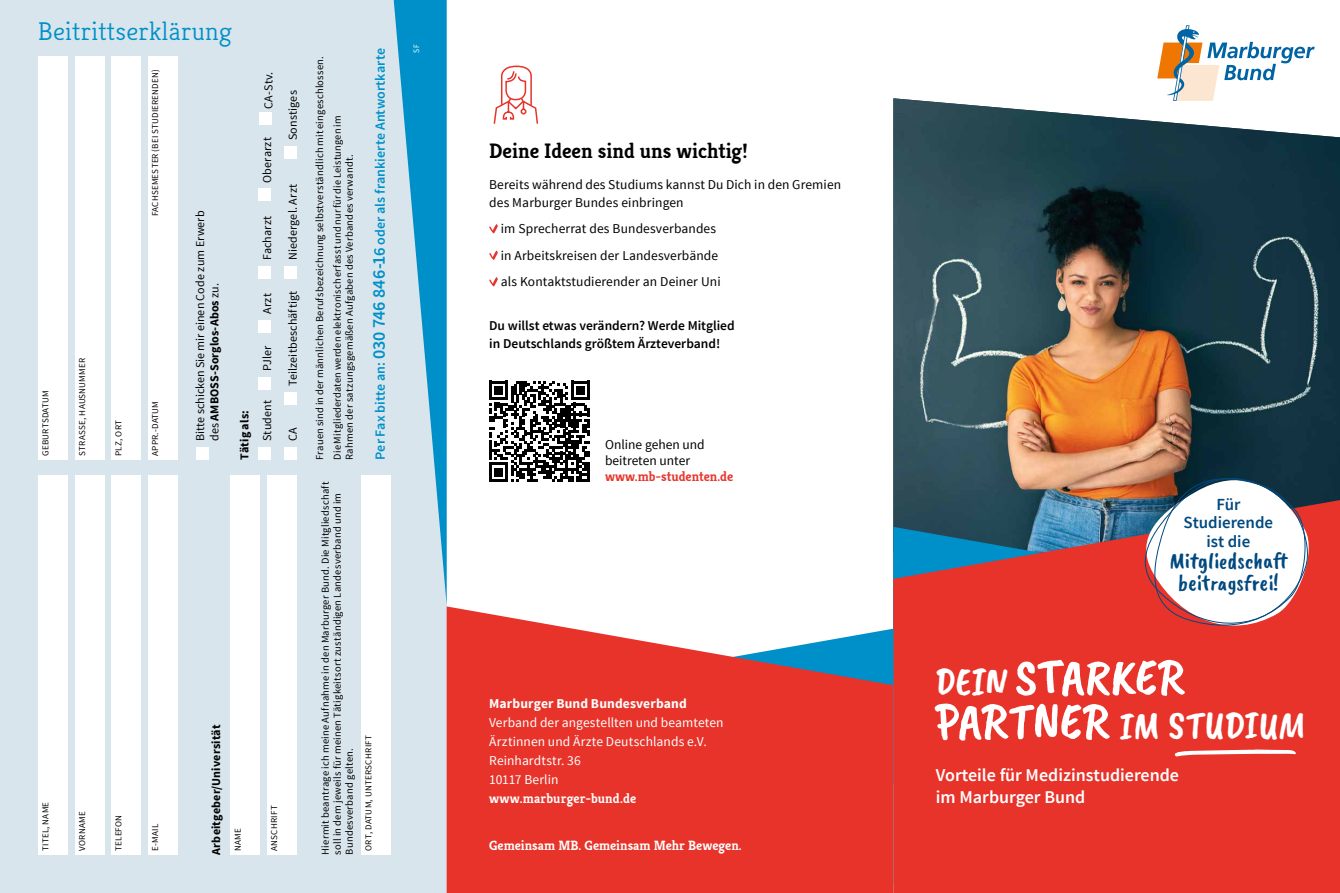
<style>
.page{position:relative;width:1340px;height:893px;background:#fff}
.page>*{position:absolute;margin:0;border:0;box-sizing:border-box;transform-origin:0 0}
.t1{font:51.6px "Caveat Brush";color:#fff}
.t2{font:39.3px "Caveat Brush";letter-spacing:-.015em;color:#fff}
.t3{font:700 30px "Kreon";color:#fff}
.t4{font:300 30px "Kreon";color:#fff}
.t5{font:300 25.65px "Kreon";letter-spacing:.01em;color:#0090c9;scale:1.05 1}
.t6{font:22.8px/21.9px "Caveat Brush";color:#00497f;text-align:center}
.t7{font:700 21px "Kreon";color:#000}
.t8{font:600 18px/22.5px "Source Sans Pro";color:#fff}
.t9{font:600 16.95px/18.3px "Source Sans Pro";color:#00497f;text-align:center}
.t10{font:600 13.95px "Source Sans Pro";color:#0090c9}
.t11{font:13.5px/26.5px "Source Sans Pro";letter-spacing:.01em;color:#000}
.t12{font:13.5px/19px "Source Sans Pro";letter-spacing:.005em;color:#fff}
.t13{font:600 13.5px/18px "Source Sans Pro";color:#000}
.t14{font:700 13.5px "Kreon";color:#fff}
.t15{font:700 13.5px "Source Sans Pro";letter-spacing:.01em;color:#fff}
.t16{font:700 13.5px "Kreon";color:#e7332a}
.t17{font:12px/14.2px "Source Sans Pro";letter-spacing:.01em;color:#000}
.t18{font:700 12px "Source Sans Pro";letter-spacing:.015em;color:#000}
.t19{font:10.5px/12px "Source Sans Pro";letter-spacing:.02em;color:#000}
.t20{font:9px "Source Sans Pro";letter-spacing:.02em;color:#000}
.t21{font:8.25px "Source Sans Pro";color:#fff;scale:.9 1}
.s1{font-weight:700}
.s2{font-size:18px}
.s3{font-size:16.5px}
.s4{font-size:39.3px}
.s5{font-size:51.6px}
</style>
<div class="page">
<div style="left:0;top:0;width:446px;height:893px;background:#d9e5ec"></div>
<svg style="left:1157px;top:25px;width:157px;height:73px"></svg>
<img style="left:893px;top:98px;width:446px;height:400px">
<svg style="left:394px;top:0;width:103px;height:605px"></svg>
<svg style="left:893px;top:498px;width:446px;height:395px;background:#d43834"></svg>
<svg style="left:1174px;top:749px;width:121px;height:7px"></svg>
<svg style="left:1128px;top:468px;width:189px;height:172px"></svg>
<svg style="left:489px;top:224px;width:9px;height:9px"></svg>
<svg style="left:489px;top:251px;width:9px;height:9px"></svg>
<svg style="left:489px;top:277px;width:9px;height:9px"></svg>
<svg style="left:446px;top:606px;width:447px;height:287px;background:#e14b45"></svg>
<svg style="left:492px;top:65px;width:47px;height:60px"></svg>
<svg style="left:489px;top:381px;width:101px;height:101px"></svg>
<hr style="left:587px;top:463px;width:3px;height:19px;background:#000">
<div style="left:38px;top:475px;width:30px;height:380px;background:#fff"></div>
<div style="left:75px;top:475px;width:30px;height:380px;background:#fff"></div>
<div style="left:111px;top:475px;width:30px;height:380px;background:#fff"></div>
<div style="left:148px;top:475px;width:30px;height:380px;background:#fff"></div>
<div style="left:148px;top:56px;width:30px;height:404px;background:#fff"></div>
<div style="left:230px;top:475px;width:30px;height:380px;background:#fff"></div>
<div style="left:267px;top:475px;width:30px;height:380px;background:#fff"></div>
<div style="left:361px;top:475px;width:30px;height:380px;background:#fff"></div>
<div style="left:38px;top:56px;width:30px;height:404px;background:#fff"></div>
<div style="left:75px;top:56px;width:30px;height:404px;background:#fff"></div>
<div style="left:111px;top:56px;width:30px;height:404px;background:#fff"></div>
<div style="left:258px;top:447px;width:13px;height:13px;background:#fff"></div>
<div style="left:258px;top:377px;width:13px;height:13px;background:#fff"></div>
<div style="left:258px;top:320px;width:13px;height:13px;background:#fff"></div>
<div style="left:258px;top:266px;width:13px;height:13px;background:#fff"></div>
<div style="left:258px;top:188px;width:13px;height:13px;background:#fff"></div>
<div style="left:284px;top:266px;width:13px;height:13px;background:#fff"></div>
<div style="left:259px;top:113px;width:13px;height:12px;background:#fff"></div>
<div style="left:284px;top:447px;width:13px;height:13px;background:#fff"></div>
<div style="left:196px;top:447px;width:13px;height:13px;background:#fff"></div>
<div style="left:284px;top:392px;width:13px;height:13px;background:#fff"></div>
<div style="left:284px;top:146px;width:13px;height:13px;background:#fff"></div>
<h3 class="t5" style="left:38px;top:17px;width:186px">Beitrittserklärung</h3>
<p class="t20" style="left:150px;top:216px;width:148px;rotate:-90deg">FACHSEMESTER (BEI STUDIERENDEN)</p>
<p class="t20" style="left:40px;top:456px;width:67px;rotate:-90deg">GEBURTSDATUM</p>
<p class="t20" style="left:76px;top:456px;width:99px;rotate:-90deg">STRASSE, HAUSNUMMER</p>
<p class="t20" style="left:113px;top:456px;width:37px;rotate:-90deg">PLZ, ORT</p>
<p class="t20" style="left:150px;top:456px;width:56px;rotate:-90deg">APPR.-DATUM</p>
<p class="t17" style="left:193px;top:441px;width:232px;rotate:-90deg">Bitte schicken Sie mir einen Code zum Erwerb des <span class="s1">AMBOSS-Sorglos-Abos</span> zu.</p>
<p class="t17" style="left:261px;top:109px;width:39px;rotate:-90deg">CA-Stv.</p>
<p class="t17" style="left:260px;top:183px;width:47px;rotate:-90deg">Oberarzt</p>
<p class="t17" style="left:260px;top:260px;width:46px;rotate:-90deg">Facharzt</p>
<p class="t17" style="left:260px;top:314px;width:22px;rotate:-90deg">Arzt</p>
<p class="t17" style="left:260px;top:371px;width:27px;rotate:-90deg">PJler</p>
<p class="t18" style="left:237px;top:460px;width:51px;rotate:-90deg">Tätig als:</p>
<p class="t17" style="left:260px;top:441px;width:42px;rotate:-90deg">Student</p>
<p class="t17" style="left:286px;top:140px;width:51px;rotate:-90deg">Sonstiges</p>
<p class="t17" style="left:286px;top:260px;width:78px;rotate:-90deg">Niedergel. Arzt</p>
<p class="t17" style="left:286px;top:386px;width:97px;rotate:-90deg">Teilzeitbeschäftigt</p>
<p class="t17" style="left:286px;top:441px;width:15px;rotate:-90deg">CA</p>
<p class="t20" style="left:40px;top:851px;width:50px;rotate:-90deg">TITEL, NAME</p>
<p class="t20" style="left:76px;top:851px;width:41px;rotate:-90deg">VORNAME</p>
<p class="t20" style="left:113px;top:851px;width:37px;rotate:-90deg">TELEFON</p>
<p class="t20" style="left:150px;top:851px;width:28px;rotate:-90deg">E-MAIL</p>
<p class="t18" style="left:209px;top:855px;width:132px;rotate:-90deg">Arbeitgeber/Universität</p>
<p class="t20" style="left:232px;top:851px;width:24px;rotate:-90deg">NAME</p>
<p class="t20" style="left:269px;top:851px;width:47px;rotate:-90deg">ANSCHRIFT</p>
<p class="t19" style="left:314px;top:460px;width:405px;rotate:-90deg">Frauen sind in der männlichen Berufsbezeichnung selbstverständlich mit eingeschlossen.</p>
<p class="t19" style="left:331px;top:460px;width:346px;rotate:-90deg">Die Mitgliederdaten werden elektronisch erfasst und nur für die Leistungen im<br>Rahmen der satzungsgemäßen Aufgaben des Verbandes verwandt.</p>
<p class="t19" style="left:319px;top:855px;width:375px;rotate:-90deg">Hiermit beantrage ich meine Aufnahme in den Marburger Bund. Die Mitgliedschaft soll in dem jeweils für meinen Tätigkeitsort zuständigen Landesverband und im<br>Bundesverband gelten.</p>
<h3 class="t10" style="left:371px;top:460px;width:413px;rotate:-90deg">Per Fax bitte an: <span class="s2">030 746 846-1</span><span class="s3">6</span> oder als frankierte Antwortkarte</h3>
<p class="t20" style="left:363px;top:851px;width:117px;rotate:-90deg">ORT, DATUM, UNTERSCHRIFT</p>
<p class="t21" style="left:411px;top:53px;width:10px;rotate:-90deg">SF</p>
<h3 class="t7" style="left:489px;top:137px;width:260px">Deine Ideen sind uns wichtig!</h3>
<p class="t11" style="left:489px;top:176px;width:353px;line-height:18px">Bereits während des Studiums kannst Du Dich in den Gremien des Marburger Bundes einbringen</p>
<p class="t11" style="left:501px;top:216px;width:221px">im Sprecherrat des Bundesverbandes in Arbeitskreisen der Landesverbände als Kontaktstudierender an Deiner Uni</p>
<p class="t13" style="left:489px;top:317px;width:247px">Du willst etwas verändern? Werde Mitglied in Deutschlands größtem Ärzteverband!</p>
<p class="t11" style="left:605px;top:436px;width:101px;line-height:16.2px">Online gehen und beitreten unter</p>
<p class="t16" style="left:605px;top:468px;width:130px">www.mb-studenten.de</p>
<p class="t15" style="left:489px;top:694px;width:199px">Marburger Bund Bundesverband</p>
<p class="t12" style="left:489px;top:713px;width:236px">Verband der angestellten und beamteten<br>Ärztinnen und Ärzte Deutschlands e.V.<br>Reinhardtstr. 36<br>10117 Berlin</p>
<p class="t14" style="left:489px;top:790px;width:148px">www.marburger-bund.de</p>
<p class="t14" style="left:489px;top:837px;width:254px">Gemeinsam MB. Gemeinsam Mehr Bewegen.</p>
<h3 class="t9" style="left:1183px;top:496px;width:91px">Für<br>Studierende ist die</h3>
<h3 class="t6" style="left:1169px;top:551px;width:120px">Mitgliedschaft beitragsfrei!</h3>
<h1 class="t1" style="left:934px;top:647px;width:250px"><span class="s4">DEIN</span> STARKER</h1>
<h2 class="t2" style="left:934px;top:703px;width:372px"><span class="s5">PARTNER</span> IM STUDIUM</h2>
<h3 class="t8" style="left:935px;top:764px;width:245px">Vorteile für Medizinstudierende im Marburger Bund</h3>
<h3 class="t3" style="left:935px;top:703px;width:206px">Tarifvertrag für</h3>
<h3 class="t4" style="left:935px;top:777px;width:190px">an kommunalen</h3>
</div>
